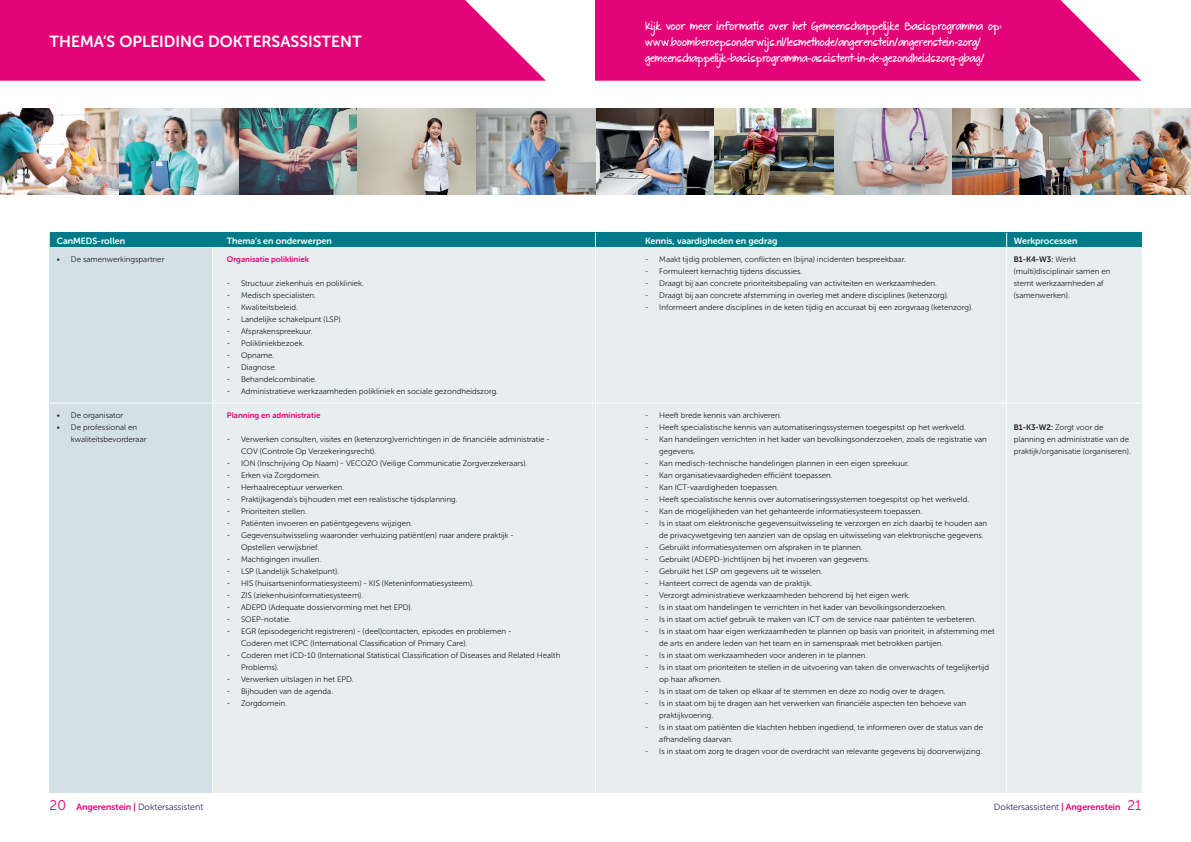
<style>
.page{position:relative;width:1191px;height:842px;background:#fff}
.page>*{position:absolute;margin:0;border:0;box-sizing:border-box;transform-origin:0 0}
.t1{font:16px "Museo Sans Rounded 700";color:#fff}
.t2{font:700 10px/16px "The Great Escape";color:#fff}
.t3{font:9px "Museo Sans Rounded 700";color:#fff}
.t4{font:9px "Museo Sans Rounded 300";color:#262a65}
.t5{font:8px/12px "Museo Sans Rounded 300";color:#231f20}
.t6{font:8px "Museo Sans Rounded 700";color:#e40278}
.t7{font:8px "Museo Sans Rounded 700";color:#231f20}
.s1{font-family:"Museo Sans Rounded 300"}
.s2{font-family:"Museo Sans Rounded 700"}
.s3{font-size:14px;color:#e40278}
.s4{font-family:"Museo Sans Rounded 700";color:#e40278}
</style>
<div class="page">
<svg style="left:0;top:0;width:546px;height:81px;background:#e61582"></svg>
<img style="left:0;top:109px;width:1191px;height:85px">
<svg style="left:595px;top:0;width:546px;height:81px;background:#e61582"></svg>
<div style="left:50px;top:247px;width:1091px;height:545px;background:#e7eef0"></div>
<div style="left:50px;top:233px;width:163px;height:559px;background:#d3e0e6"></div>
<hr style="left:212px;top:233px;width:1px;height:559px;background:#fff">
<div style="left:50px;top:233px;width:1091px;height:14px;background:#007a89"></div>
<hr style="left:50px;top:403px;width:1091px;height:1px;background:#fff">
<hr style="left:595px;top:233px;width:1px;height:559px;background:#fff">
<hr style="left:1006px;top:233px;width:1px;height:559px;background:#fff">
<h1 class="t1" style="left:50px;top:33px;width:314px">THEMA’S OPLEIDING DOKTERSASSISTENT</h1>
<p class="t2" style="left:645px;top:19px;width:358px">Kijk voor meer informatie over het Gemeenschappelijke Basisprogramma op: www.boomberoepsonderwijs.nl/lesmethode/angerenstein/angerenstein-zorg/ gemeenschappelijk-basisprogramma-assistent-in-de-gezondheidszorg-gbag/</p>
<p class="t3" style="left:57px;top:236px;width:70px">CanMEDS-rollen</p>
<p class="t5" style="left:57px;top:253px;width:109px">• De samenwerkingspartner</p>
<p class="t5" style="left:57px;top:409px;width:68px">• De organisator</p>
<p class="t5" style="left:71px;top:421px;width:77px;text-indent:-14px">• De professional en kwaliteitsbevorderaar</p>
<p class="t3" style="left:227px;top:236px;width:106px">Thema’s en onderwerpen</p>
<p class="t6" style="left:227px;top:255px;width:84px">Organisatie polikliniek</p>
<p class="t5" style="left:227px;top:277px;width:138px">- Structuur ziekenhuis en polikliniek.</p>
<p class="t5" style="left:227px;top:289px;width:91px">- Medisch specialisten.</p>
<p class="t5" style="left:227px;top:301px;width:72px">- Kwaliteitsbeleid.</p>
<p class="t5" style="left:227px;top:313px;width:117px">- Landelijke schakelpunt (LSP).</p>
<p class="t5" style="left:227px;top:325px;width:87px">- Afsprakenspreekuur.</p>
<p class="t5" style="left:227px;top:337px;width:79px">- Polikliniekbezoek.</p>
<p class="t5" style="left:227px;top:349px;width:49px">- Opname.</p>
<p class="t5" style="left:227px;top:361px;width:51px">- Diagnose.</p>
<p class="t5" style="left:227px;top:373px;width:91px">- Behandelcombinatie.</p>
<p class="t5" style="left:227px;top:385px;width:273px">- Administratieve werkzaamheden polikliniek en sociale gezondheidszorg.</p>
<p class="t6" style="left:227px;top:411px;width:95px">Planning en administratie</p>
<p class="t5" style="left:241px;top:433px;width:310px;text-indent:-14px">- Verwerken consulten, visites en (ketenzorg)verrichtingen in de financiële administratie -<br>COV (Controle Op Verzekeringsrecht).</p>
<p class="t5" style="left:227px;top:457px;width:302px">- ION (Inschrijving Op Naam) - VECOZO (Veilige Communicatie Zorgverzekeraars).</p>
<p class="t5" style="left:227px;top:469px;width:95px">- Erken via Zorgdomein.</p>
<p class="t5" style="left:227px;top:481px;width:119px">- Herhaalreceptuur verwerken.</p>
<p class="t5" style="left:227px;top:493px;width:232px">- Praktijkagenda’s bijhouden met een realistische tijdsplanning.</p>
<p class="t5" style="left:227px;top:505px;width:81px">- Prioriteiten stellen.</p>
<p class="t5" style="left:227px;top:517px;width:187px">- Patiënten invoeren en patiëntgegevens wijzigen.</p>
<p class="t5" style="left:241px;top:529px;width:274px;text-indent:-14px">- Gegevensuitwisseling waaronder verhuizing patiënt(en) naar andere praktijk -<br>Opstellen verwijsbrief.</p>
<p class="t5" style="left:227px;top:553px;width:96px">- Machtigingen invullen.</p>
<p class="t5" style="left:227px;top:565px;width:114px">- LSP (Landelijk Schakelpunt).</p>
<p class="t5" style="left:227px;top:577px;width:249px">- HIS (huisartseninformatiesysteem) - KIS (Keteninformatiesysteem).</p>
<p class="t5" style="left:227px;top:589px;width:138px">- ZIS (ziekenhuisinformatiesysteem).</p>
<p class="t5" style="left:227px;top:601px;width:187px">- ADEPD (Adequate dossiervorming met het EPD).</p>
<p class="t5" style="left:227px;top:613px;width:66px">- SOEP-notatie.</p>
<p class="t5" style="left:241px;top:625px;width:272px;text-indent:-14px">- EGR (episodegericht registreren) - (deel)contacten, episodes en problemen -<br>Coderen met ICPC (International Classification of Primary Care).</p>
<p class="t5" style="left:241px;top:649px;width:321px;text-indent:-14px">- Coderen met ICD-10 (International Statistical Classification of Diseases and Related Health<br>Problems).</p>
<p class="t5" style="left:227px;top:673px;width:128px">- Verwerken uitslagen in het EPD.</p>
<p class="t5" style="left:227px;top:685px;width:108px">- Bijhouden van de agenda.</p>
<p class="t5" style="left:227px;top:697px;width:62px">- Zorgdomein.</p>
<p class="t3" style="left:645px;top:236px;width:134px">Kennis, vaardigheden en gedrag</p>
<p class="t5" style="left:645px;top:253px;width:262px">- Maakt tijdig problemen, conflicten en (bijna) incidenten bespreekbaar.</p>
<p class="t5" style="left:645px;top:265px;width:159px">- Formuleert kernachtig tijdens discussies.</p>
<p class="t5" style="left:645px;top:277px;width:293px">- Draagt bij aan concrete prioriteitsbepaling van activiteiten en werkzaamheden.</p>
<p class="t5" style="left:645px;top:289px;width:305px">- Draagt bij aan concrete afstemming in overleg met andere disciplines (ketenzorg).</p>
<p class="t5" style="left:645px;top:301px;width:329px">- Informeert andere disciplines in de keten tijdig en accuraat bij een zorgvraag (ketenzorg).</p>
<p class="t3" style="left:1013px;top:236px;width:65px">Werkprocessen</p>
<p class="t7" style="left:1013px;top:255px;width:64px">B1-K4-W3: <span class="s1">Werkt</span></p>
<p class="t5" style="left:1013px;top:265px;width:98px">(multi)disciplinair samen en stemt werkzaamheden af (samenwerken).</p>
<p class="t5" style="left:645px;top:409px;width:138px">- Heeft brede kennis van archiveren.</p>
<p class="t5" style="left:645px;top:421px;width:322px">- Heeft specialistische kennis van automatiseringssystemen toegespitst op het werkveld.</p>
<p class="t5" style="left:659px;top:433px;width:329px;text-indent:-14px">- Kan handelingen verrichten in het kader van bevolkingsonderzoeken, zoals de registratie van gegevens.</p>
<p class="t5" style="left:645px;top:457px;width:266px">- Kan medisch-technische handelingen plannen in een eigen spreekuur.</p>
<p class="t5" style="left:645px;top:469px;width:189px">- Kan organisatievaardigheden efficiënt toepassen.</p>
<p class="t5" style="left:645px;top:481px;width:135px">- Kan ICT-vaardigheden toepassen.</p>
<p class="t5" style="left:645px;top:493px;width:325px">- Heeft specialistische kennis over automatiseringssystemen toegespitst op het werkveld.</p>
<p class="t5" style="left:645px;top:505px;width:278px">- Kan de mogelijkheden van het gehanteerde informatiesysteem toepassen.</p>
<p class="t5" style="left:659px;top:517px;width:329px;text-indent:-14px">- Is in staat om elektronische gegevensuitwisseling te verzorgen en zich daarbij te houden aan de privacywetgeving ten aanzien van de opslag en uitwisseling van elektronische gegevens.</p>
<p class="t5" style="left:645px;top:541px;width:219px">- Gebruikt informatiesystemen om afspraken in te plannen.</p>
<p class="t5" style="left:645px;top:553px;width:226px">- Gebruikt (ADEPD-)richtlijnen bij het invoeren van gegevens.</p>
<p class="t5" style="left:645px;top:565px;width:179px">- Gebruikt het LSP om gegevens uit te wisselen.</p>
<p class="t5" style="left:645px;top:577px;width:168px">- Hanteert correct de agenda van de praktijk.</p>
<p class="t5" style="left:645px;top:589px;width:266px">- Verzorgt administratieve werkzaamheden behorend bij het eigen werk.</p>
<p class="t5" style="left:645px;top:601px;width:303px">- Is in staat om handelingen te verrichten in het kader van bevolkingsonderzoeken.</p>
<p class="t5" style="left:645px;top:613px;width:332px">- Is in staat om actief gebruik te maken van ICT om de service naar patiënten te verbeteren.</p>
<p class="t5" style="left:659px;top:625px;width:337px;text-indent:-14px">- Is in staat om haar eigen werkzaamheden te plannen op basis van prioriteit, in afstemming met de arts en andere leden van het team en in samenspraak met betrokken partijen.</p>
<p class="t5" style="left:645px;top:649px;width:224px">- Is in staat om werkzaamheden voor anderen in te plannen.</p>
<p class="t5" style="left:659px;top:661px;width:331px;text-indent:-14px">- Is in staat om prioriteiten te stellen in de uitvoering van taken die onverwachts of tegelijkertijd op haar afkomen.</p>
<p class="t5" style="left:645px;top:685px;width:302px">- Is in staat om de taken op elkaar af te stemmen en deze zo nodig over te dragen.</p>
<p class="t5" style="left:659px;top:697px;width:308px;text-indent:-14px">- Is in staat om bij te dragen aan het verwerken van financiële aspecten ten behoeve van praktijkvoering.</p>
<p class="t5" style="left:659px;top:721px;width:325px;text-indent:-14px">- Is in staat om patiënten die klachten hebben ingediend, te informeren over de status van de afhandeling daarvan.</p>
<p class="t5" style="left:645px;top:745px;width:338px">- Is in staat om zorg te dragen voor de overdracht van relevante gegevens bij doorverwijzing.</p>
<p class="t5" style="left:1013px;top:421px;width:118px"><span class="s2">B1-K3-W2:</span> Zorgt voor de planning en administratie van de praktijk/organisatie (organiseren).</p>
<p class="t4" style="left:50px;top:802px;width:155px"><span class="s3">20</span> <span class="s4">Angerenstein |</span> Doktersassistent</p>
<p class="t4" style="left:994px;top:802px;width:149px">Doktersassistent <span class="s4">| Angerenstein</span> <span class="s3">21</span></p>
</div>
